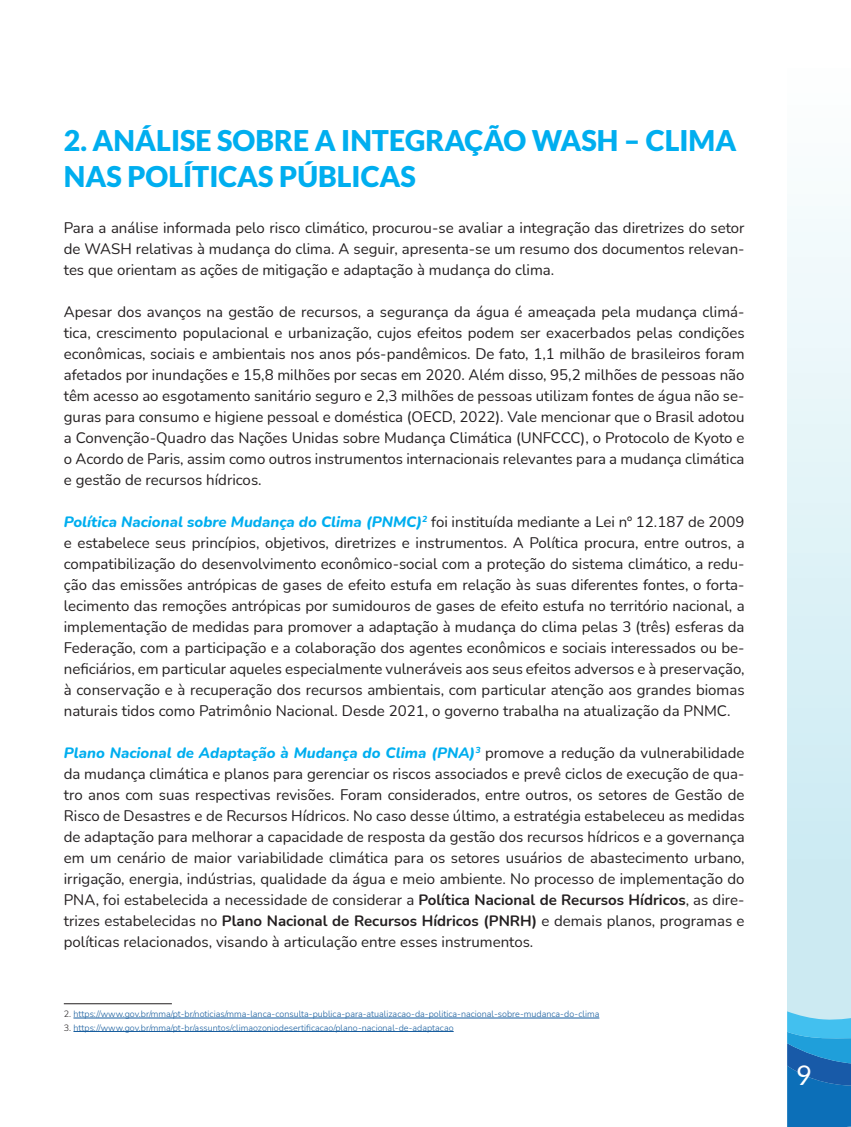
<style>
.page{position:relative;width:851px;height:1127px;background:#fff}
.page>*{position:absolute;margin:0;border:0;box-sizing:border-box;transform-origin:0 0}
.t1{font:900 28.5px/36px "Lato";color:#00aeef}
.t2{font:27px "Lato";color:#fff}
.t3{font:15px/21px "Nunito";color:#231f20;text-align:justify}
.t4{font:300 9px "Nunito";color:#175d9e}
.s1{font-weight:800;font-style:italic;color:#00aeef}
.s2{font-weight:700}
.s3{color:#231f20}
</style>
<div class="page">
<svg style="left:787px;top:206px;width:63px;height:805px;background:#dcf1f6"></svg>
<svg style="left:787px;top:1011px;width:63px;height:116px;background:#2687c7"></svg>
<hr style="left:64px;top:1003px;width:108px;height:1px;background:#231f20">
<hr style="left:73px;top:1018px;width:526px;height:1px;background:#175d9e">
<hr style="left:73px;top:1031px;width:380px;height:1px;background:#175d9e">
<h1 class="t1" style="left:64px;top:121px;width:674px">2. ANÁLISE SOBRE A INTEGRAÇÃO WASH – CLIMA<br>NAS POLÍTICAS PÚBLICAS</h1>
<p class="t3" style="left:64px;top:216px;width:682px">Para a análise informada pelo risco climático, procurou-se avaliar a integração das diretrizes do setor de WASH relativas à mudança do clima. A seguir, apresenta-se um resumo dos documentos relevan&shy;tes que orientam as ações de mitigação e adaptação à mudança do clima.</p>
<p class="t3" style="left:64px;top:300px;width:682px">Apesar dos avanços na gestão de recursos, a segurança da água é ameaçada pela mudança climá&shy;tica, crescimento populacional e urbanização, cujos efeitos podem ser exacerbados pelas condições econômicas, sociais e ambientais nos anos pós-pandêmicos. De fato, 1,1 milhão de brasileiros foram afetados por inundações e 15,8 milhões por secas em 2020. Além disso, 95,2 milhões de pessoas não têm acesso ao esgotamento sanitário seguro e 2,3 milhões de pessoas utilizam fontes de água não se&shy;guras para consumo e higiene pessoal e doméstica (OECD, 2022). Vale mencionar que o Brasil adotou a Convenção-Quadro das Nações Unidas sobre Mudança Climática (UNFCCC), o Protocolo de Kyoto e o Acordo de Paris, assim como outros instrumentos internacionais relevantes para a mudança climática e gestão de recursos hídricos.</p>
<p class="t3" style="left:64px;top:510px;width:682px"><span class="s1">Política Nacional sobre Mudança do Clima (PNMC)</span><sup>2</sup> foi instituída mediante a Lei nº 12.187 de 2009 e estabelece seus princípios, objetivos, diretrizes e instrumentos. A Política procura, entre outros, a compatibilização do desenvolvimento econômico-social com a proteção do sistema climático, a redu&shy;ção das emissões antrópicas de gases de efeito estufa em relação às suas diferentes fontes, o forta&shy;lecimento das remoções antrópicas por sumidouros de gases de efeito estufa no território nacional, a implementação de medidas para promover a adaptação à mudança do clima pelas 3 (três) esferas da Federação, com a participação e a colaboração dos agentes econômicos e sociais interessados ou be&shy;neficiários, em particular aqueles especialmente vulneráveis aos seus efeitos adversos e à preservação, à conservação e à recuperação dos recursos ambientais, com particular atenção aos grandes biomas naturais tidos como Patrimônio Nacional. Desde 2021, o governo trabalha na atualização da PNMC.</p>
<p class="t3" style="left:64px;top:741px;width:682px"><span class="s1">Plano Nacional de Adaptação à Mudança do Clima (PNA)</span><sup>3</sup> promove a redução da vulnerabilidade da mudança climática e planos para gerenciar os riscos associados e prevê ciclos de execução de qua&shy;tro anos com suas respectivas revisões. Foram considerados, entre outros, os setores de Gestão de Risco de Desastres e de Recursos Hídricos. No caso desse último, a estratégia estabeleceu as medidas de adaptação para melhorar a capacidade de resposta da gestão dos recursos hídricos e a governança em um cenário de maior variabilidade climática para os setores usuários de abastecimento urbano, irrigação, energia, indústrias, qualidade da água e meio ambiente. No processo de implementação do PNA, foi estabelecida a necessidade de considerar a <span class="s2">Política Nacional de Recursos Hídricos</span>, as dire&shy;trizes estabelecidas no <span class="s2">Plano Nacional de Recursos Hídricos (PNRH)</span> e demais planos, programas e políticas relacionados, visando à articulação entre esses instrumentos.</p>
<p class="t4" style="left:64px;top:1008px;width:537px"><span class="s3">2.</span> https://www.gov.br/mma/pt-br/noticias/mma-lanca-consulta-publica-para-atualizacao-da-politica-nacional-sobre-mudanca-do-clima</p>
<p class="t4" style="left:64px;top:1021px;width:391px"><span class="s3">3.</span> https://www.gov.br/mma/pt-br/assuntos/climaozoniodesertificacao/plano-nacional-de-adaptacao</p>
<h2 class="t2" style="left:795px;top:1060px;width:17px">9</h2>
<h2 class="t2" style="left:798px;top:1066px;width:17px">9</h2>
</div>
